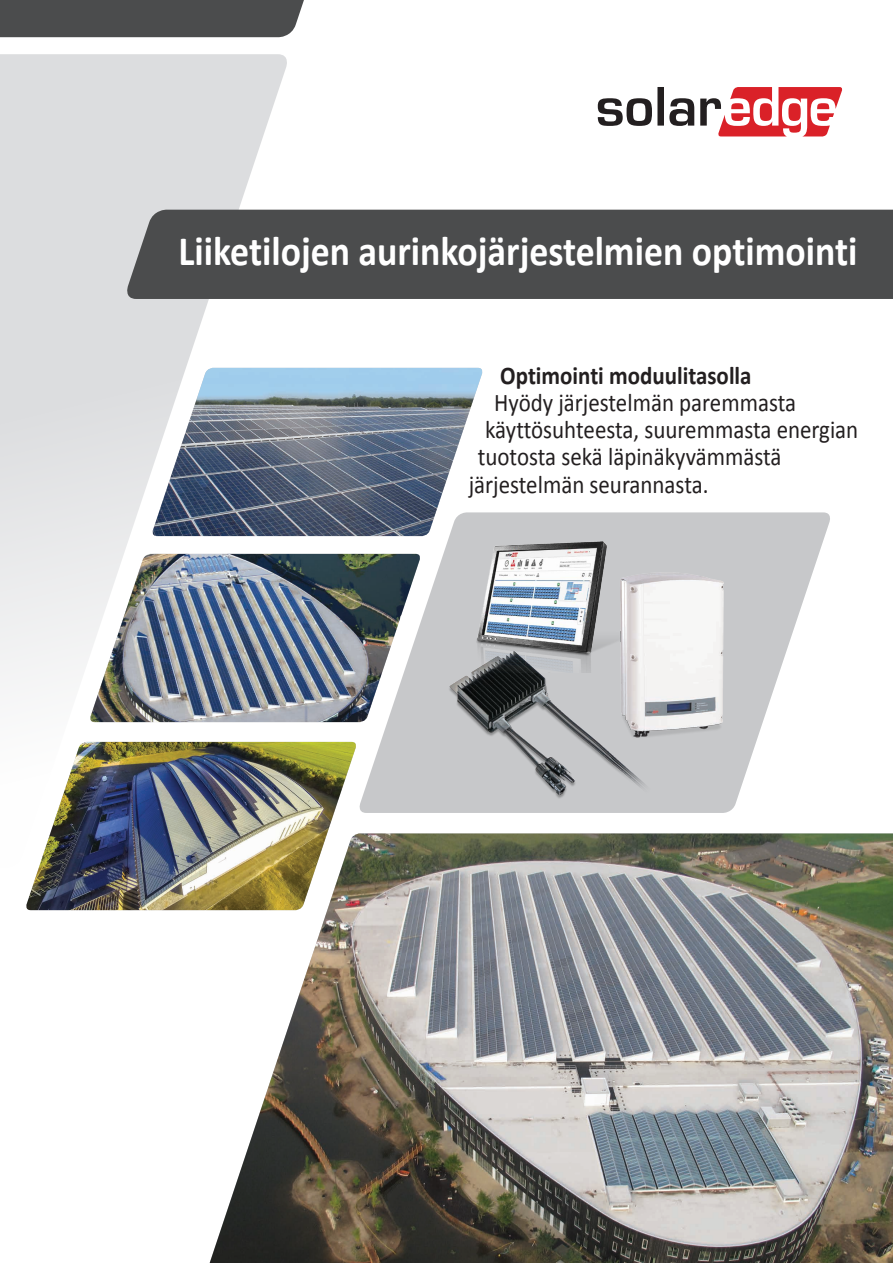
<style>
.page{position:relative;width:893px;height:1263px;background:#fff}
.page>*{position:absolute;margin:0;border:0;box-sizing:border-box;transform-origin:0 0}
.t1{font:700 42px "Calibri";color:#fff;scale:.9 1}
.t2{font:25.5px "Calibri";color:#231f20;scale:.9 1}
.t3{font:700 25.5px "Calibri";color:#231f20;scale:.9 1}
</style>
<div class="page">
<svg style="left:0;top:54px;width:290px;height:688px;fill:#dcdddf"></svg>
<div style="left:0;top:0;width:304px;height:37px;background:#4b4c4d"></div>
<div style="left:124px;top:210px;width:769px;height:89px;background:#4b4c4d"></div>
<img style="left:210px;top:833px;width:683px;height:430px">
<svg style="left:357px;top:512px;width:473px;height:301px;fill:#c7c8ca"></svg>
<svg style="left:598px;top:87px;width:245px;height:49px"></svg>
<img style="left:151px;top:368px;width:333px;height:168px">
<img style="left:90px;top:554px;width:329px;height:168px">
<img style="left:26px;top:742px;width:332px;height:168px">
<img style="left:419px;top:530px;width:331px;height:277px">
<img style="left:468px;top:536px;width:156px;height:136px">
<p class="t1" style="left:179px;top:225px;width:756px">Liiketilojen aurinkojärjestelmien optimointi</p>
<p class="t3" style="left:500px;top:359px;width:281px">Optimointi moduulitasolla</p>
<p class="t2" style="left:494px;top:386px;width:337px">Hyödy järjestelmän paremmasta</p>
<p class="t2" style="left:485px;top:413px;width:416px">käyttösuhteesta, suuremmasta energian</p>
<p class="t2" style="left:478px;top:440px;width:339px">tuotosta sekä läpinäkyvämmästä</p>
<p class="t2" style="left:469px;top:468px;width:268px">järjestelmän seurannasta.</p>
</div>
